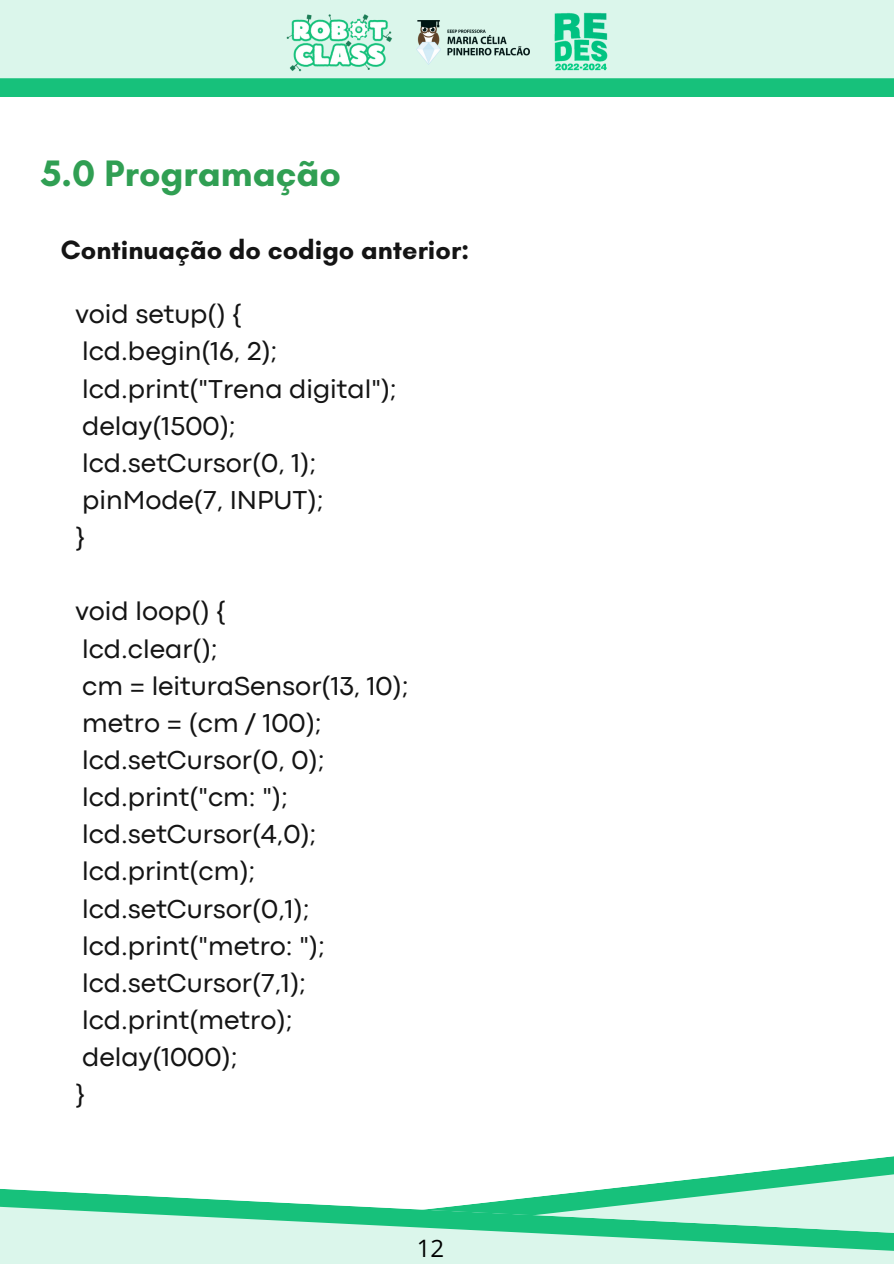
<style>
.page{position:relative;width:894px;height:1264px;background:#fff}
.page>*{position:absolute;margin:0;border:0;box-sizing:border-box;transform-origin:0 0}
.t1{font:700 37.5px "Glacial Indifference";color:#309f53}
.t2{font:27px "Codec Pro";color:#141414}
.t3{font:700 27px "Glacial Indifference";color:#141414}
.t4{font:24px "Open Sans";color:#000}
</style>
<div class="page">
<svg style="left:0;top:0;width:893px;height:96px"></svg>
<svg style="left:624px;top:1156px;width:269px;height:31px"></svg>
<svg style="left:0;top:1187px;width:893px;height:76px"></svg>
<img style="left:416px;top:20px;width:113px;height:44px">
<img style="left:286px;top:12px;width:107px;height:60px">
<img style="left:553px;top:11px;width:55px;height:62px">
<p class="t1" style="left:41px;top:151px;width:301px">5.0 Programação</p>
<p class="t3" style="left:61px;top:233px;width:410px">Continuação do codigo anterior:</p>
<p class="t2" style="left:75px;top:305px;width:168px">void setup() {</p>
<h2 class="t2" style="left:82px;top:342px;width:196px">lcd.begin(16, 2);</h2>
<p class="t2" style="left:82px;top:379px;width:316px">lcd.print("Trena digital");</p>
<p class="t2" style="left:82px;top:416px;width:155px">delay(1500);</p>
<p class="t2" style="left:82px;top:453px;width:235px">lcd.setCursor(0, 1);</p>
<p class="t2" style="left:82px;top:490px;width:242px">pinMode(7, INPUT);</p>
<p class="t2" style="left:75px;top:527px;width:11px">}</p>
<p class="t2" style="left:75px;top:602px;width:152px">void loop() {</p>
<p class="t2" style="left:82px;top:639px;width:137px">lcd.clear();</p>
<p class="t2" style="left:82px;top:676px;width:327px">cm = leituraSensor(13, 10);</p>
<p class="t2" style="left:82px;top:713px;width:241px">metro = (cm / 100);</p>
<p class="t2" style="left:82px;top:750px;width:243px">lcd.setCursor(0, 0);</p>
<p class="t2" style="left:82px;top:787px;width:207px">lcd.print("cm: ");</p>
<p class="t2" style="left:82px;top:824px;width:235px">lcd.setCursor(4,0);</p>
<p class="t2" style="left:82px;top:861px;width:174px">lcd.print(cm);</p>
<p class="t2" style="left:82px;top:899px;width:228px">lcd.setCursor(0,1);</p>
<p class="t2" style="left:82px;top:936px;width:244px">lcd.print("metro: ");</p>
<p class="t2" style="left:82px;top:973px;width:225px">lcd.setCursor(7,1);</p>
<p class="t2" style="left:82px;top:1010px;width:211px">lcd.print(metro);</p>
<p class="t2" style="left:82px;top:1047px;width:156px">delay(1000);</p>
<p class="t2" style="left:75px;top:1084px;width:11px">}</p>
<p class="t4" style="left:417px;top:1231px;width:29px">12</p>
</div>
